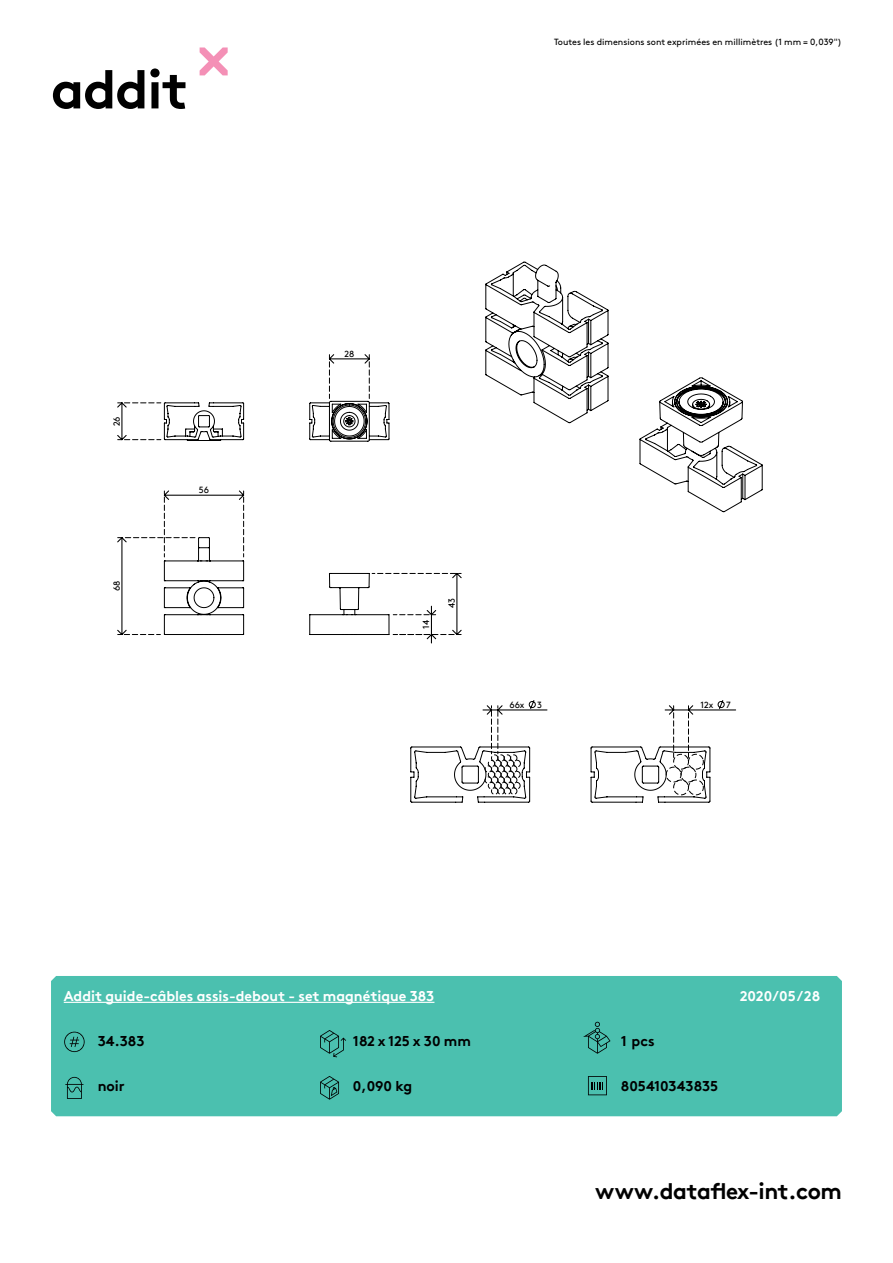
<style>
.page{position:relative;width:893px;height:1263px;background:#fff}
.page>*{position:absolute;margin:0;border:0;box-sizing:border-box;transform-origin:0 0}
.hoofdstuk{font:700 54px "Brown Pro TT";letter-spacing:-.02em;color:#000}
.t1{font:700 22.5px "Brown Pro TT";letter-spacing:-.02em;color:#000}
.t2{font:700 14.25px "Brown Pro TT";color:#fff}
.specificaties{font:700 14.25px "Brown Pro TT";color:#000}
.t3{font:9px "Brown";color:#000}
.t4{font:9px "Brown Pro TT Regular Alt";color:#000}
</style>
<div class="page">
<svg style="left:200px;top:47px;width:28px;height:28px"></svg>
<div style="left:51px;top:976px;width:791px;height:140px;background:#4bc0af"></div>
<svg style="left:410px;top:700px;width:326px;height:103px"></svg>
<svg style="left:118px;top:354px;width:344px;height:282px"></svg>
<svg style="left:485px;top:261px;width:278px;height:252px"></svg>
<svg style="left:64px;top:1032px;width:21px;height:20px"></svg>
<svg style="left:65px;top:1077px;width:18px;height:22px"></svg>
<svg style="left:320px;top:1030px;width:26px;height:27px"></svg>
<svg style="left:583px;top:1022px;width:27px;height:32px"></svg>
<svg style="left:320px;top:1076px;width:19px;height:24px"></svg>
<svg style="left:588px;top:1076px;width:19px;height:19px"></svg>
<hr style="left:64px;top:1002px;width:370px;height:1px;background:#fff">
<p class="hoofdstuk" style="left:51px;top:46px;width:139px">addit</p>
<p class="t4" style="left:110px;top:426px;width:11px;rotate:-90deg">26</p>
<p class="t4" style="left:110px;top:591px;width:12px;rotate:-90deg">68</p>
<p class="t4" style="left:199px;top:483px;width:12px">56</p>
<p class="t3" style="left:554px;top:35px;width:289px">Toutes les dimensions sont exprimées en millimètres (1 mm = 0,039")</p>
<p class="t4" style="left:344px;top:347px;width:11px">28</p>
<p class="t4" style="left:419px;top:629px;width:10px;rotate:-90deg">14</p>
<p class="t4" style="left:445px;top:608px;width:11px;rotate:-90deg">43</p>
<p class="t4" style="left:509px;top:698px;width:17px">66x</p>
<p class="t4" style="left:537px;top:698px;width:6px">3</p>
<p class="t4" style="left:700px;top:698px;width:14px">12x</p>
<p class="t4" style="left:726px;top:698px;width:6px">7</p>
<h3 class="t2" style="left:64px;top:985px;width:372px">Addit guide-câbles assis-debout - set magnétique 383</h3>
<h3 class="t2" style="left:740px;top:985px;width:82px">2020/05/28</h3>
<h3 class="specificaties" style="left:98px;top:1029px;width:48px">34.383</h3>
<p class="specificaties" style="left:98px;top:1074px;width:29px">noir</p>
<p class="specificaties" style="left:353px;top:1029px;width:119px">182 x 125 x 30 mm</p>
<p class="specificaties" style="left:621px;top:1029px;width:35px">1 pcs</p>
<p class="specificaties" style="left:353px;top:1074px;width:61px">0,090 kg</p>
<h3 class="specificaties" style="left:621px;top:1074px;width:99px">805410343835</h3>
<h2 class="t1" style="left:595px;top:1173px;width:248px">www.dataflex-int.com</h2>
</div>
